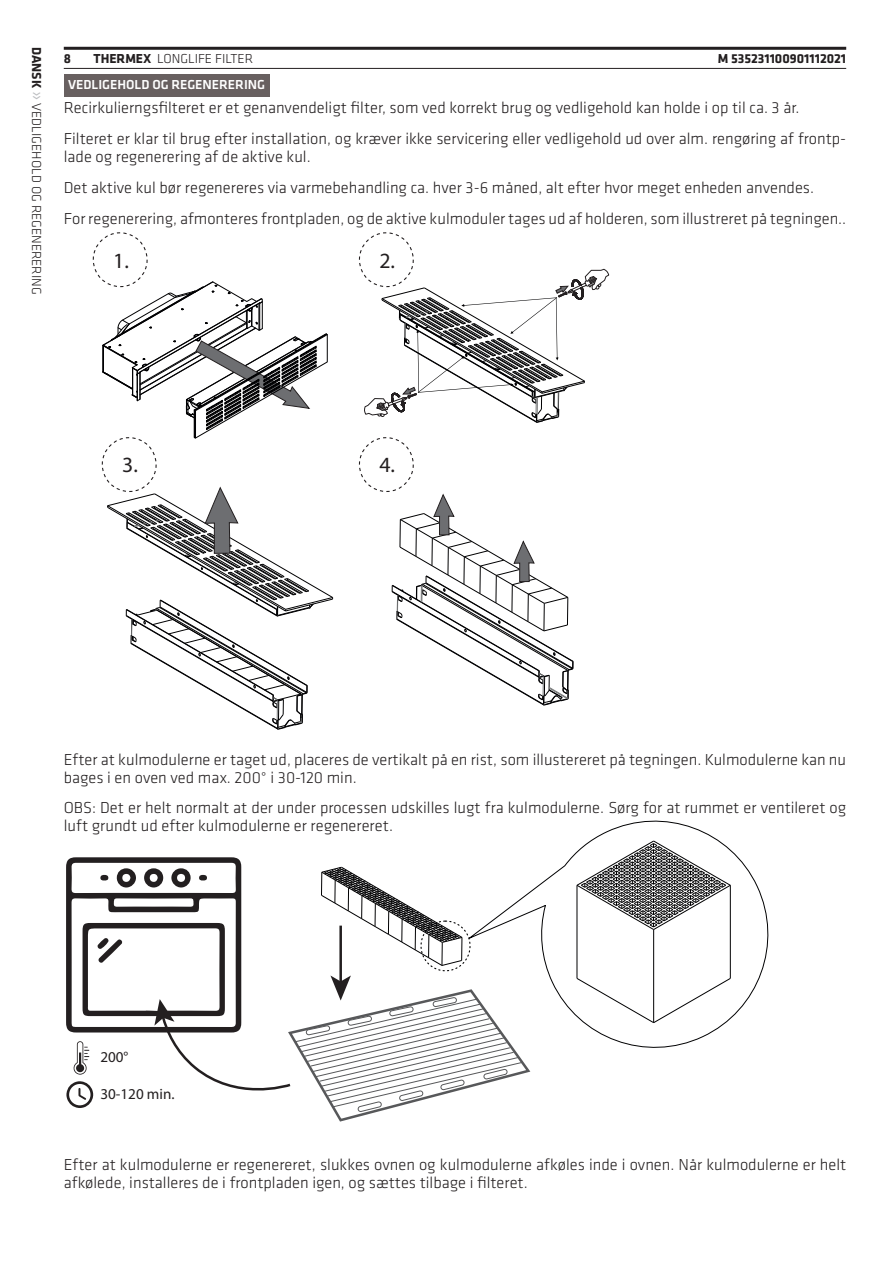
<style>
.page{position:relative;width:893px;height:1263px;background:#fff}
.page>*{position:absolute;margin:0;border:0;box-sizing:border-box;transform-origin:0 0}
.t1{font:21.75px "Myriad Pro";color:#231f20}
.Brødtekst{font:300 16.5px/18px "Klavika";color:#231f20}
.t2{font:15.15px "Myriad Pro";color:#231f20}
.t3{font:300 13.5px "Klavika";color:#231f20}
.t4{font:700 13.5px "Klavika";color:#231f20}
.Overskrift1{font:500 13.5px "Klavika";color:#fff}
.s1{font-weight:700}
.s2{font-size:19.65px;color:#bcbdc0}
.s3{font-weight:300}
</style>
<div class="page">
<hr style="left:64px;top:47px;width:782px;height:3px;background:#231f20">
<hr style="left:64px;top:68px;width:782px;height:1px;background:#231f20">
<div style="left:64px;top:74px;width:205px;height:22px;background:#686060"></div>
<svg style="left:102px;top:281px;width:226px;height:158px"></svg>
<svg style="left:107px;top:486px;width:226px;height:244px"></svg>
<svg style="left:364px;top:233px;width:245px;height:473px"></svg>
<div style="left:93px;top:233px;width:54px;height:54px;background:#fff;border-radius:50%"></div>
<div style="left:93px;top:232px;width:55px;height:55px;border:1px dashed #231f20;border-radius:50%"></div>
<div style="left:359px;top:233px;width:54px;height:54px;background:#fff;border-radius:50%"></div>
<div style="left:359px;top:232px;width:55px;height:55px;border:1px dashed #231f20;border-radius:50%"></div>
<div style="left:102px;top:438px;width:54px;height:53px;background:#fff;border-radius:50%"></div>
<div style="left:102px;top:437px;width:55px;height:55px;border:1px dashed #231f20;border-radius:50%"></div>
<div style="left:359px;top:438px;width:54px;height:53px;background:#fff;border-radius:50%"></div>
<div style="left:359px;top:437px;width:55px;height:55px;border:1px dashed #231f20;border-radius:50%"></div>
<svg style="left:532px;top:820px;width:237px;height:228px"></svg>
<svg style="left:66px;top:857px;width:466px;height:265px"></svg>
<p class="t3" style="left:44px;top:47px;width:247px;rotate:90deg"><span class="s1">Dansk</span> <span class="s2">»</span>Vedligehold og regenerering</p>
<p class="t4" style="left:64px;top:51px;width:9px">8</p>
<p class="t4" style="left:94px;top:51px;width:79px">THERMEX <span class="s3">Long</span></p>
<p class="t3" style="left:188px;top:51px;width:41px">Li fe filter</p>
<p class="t4" style="left:718px;top:51px;width:130px">M 535231100901112021</p>
<p class="Overskrift1" style="left:68px;top:77px;width:199px">VEDLIGEHOLD OG REGENERERING</p>
<p class="Brødtekst" style="left:64px;top:99px;width:737px">Recirkulierngsfilteret er et genanvendeligt filter, som ved korrekt brug og vedligehold kan holde i op til ca. 3 år.</p>
<p class="Brødtekst" style="left:64px;top:130px;width:784px">Filteret er klar til brug efter installation, og kræver ikke servicering eller vedligehold ud over alm. rengøring af frontp&shy;lade og regenerering af de aktive kul.</p>
<p class="Brødtekst" style="left:64px;top:179px;width:752px">Det aktive kul bør regenereres via varmebehandling ca. hver 3-6 måned, alt efter hvor meget enheden anvendes.</p>
<p class="Brødtekst" style="left:64px;top:209px;width:784px">For regenerering, afmonteres frontpladen, og de aktive kulmoduler tages ud af holderen, som illustreret på tegningen..</p>
<p class="t1" style="left:113px;top:247px;width:17px">1.</p>
<p class="t1" style="left:379px;top:247px;width:17px">2.</p>
<p class="t1" style="left:122px;top:452px;width:17px">3.</p>
<p class="t1" style="left:379px;top:452px;width:17px">4.</p>
<p class="Brødtekst" style="left:64px;top:750px;width:784px">Efter at kulmodulerne er taget ud, placeres de vertikalt på en rist, som illustereret på tegningen. Kulmodulerne kan nu bages i en oven ved max. 200° i 30-120 min.</p>
<p class="Brødtekst" style="left:64px;top:799px;width:784px">OBS: Det er helt normalt at der under processen udskilles lugt fra kulmodulerne. Sørg for at rummet er ventileret og luft grundt ud efter kulmodulerne er regenereret.</p>
<p class="t2" style="left:100px;top:1048px;width:30px">200°</p>
<p class="t2" style="left:100px;top:1084px;width:76px">30-120 min.</p>
<p class="Brødtekst" style="left:64px;top:1155px;width:784px">Efter at kulmodulerne er regenereret, slukkes ovnen og kulmodulerne afkøles inde i ovnen. Når kulmodulerne er helt afkølede, installeres de i frontpladen igen, og sættes tilbage i filteret.</p>
</div>
